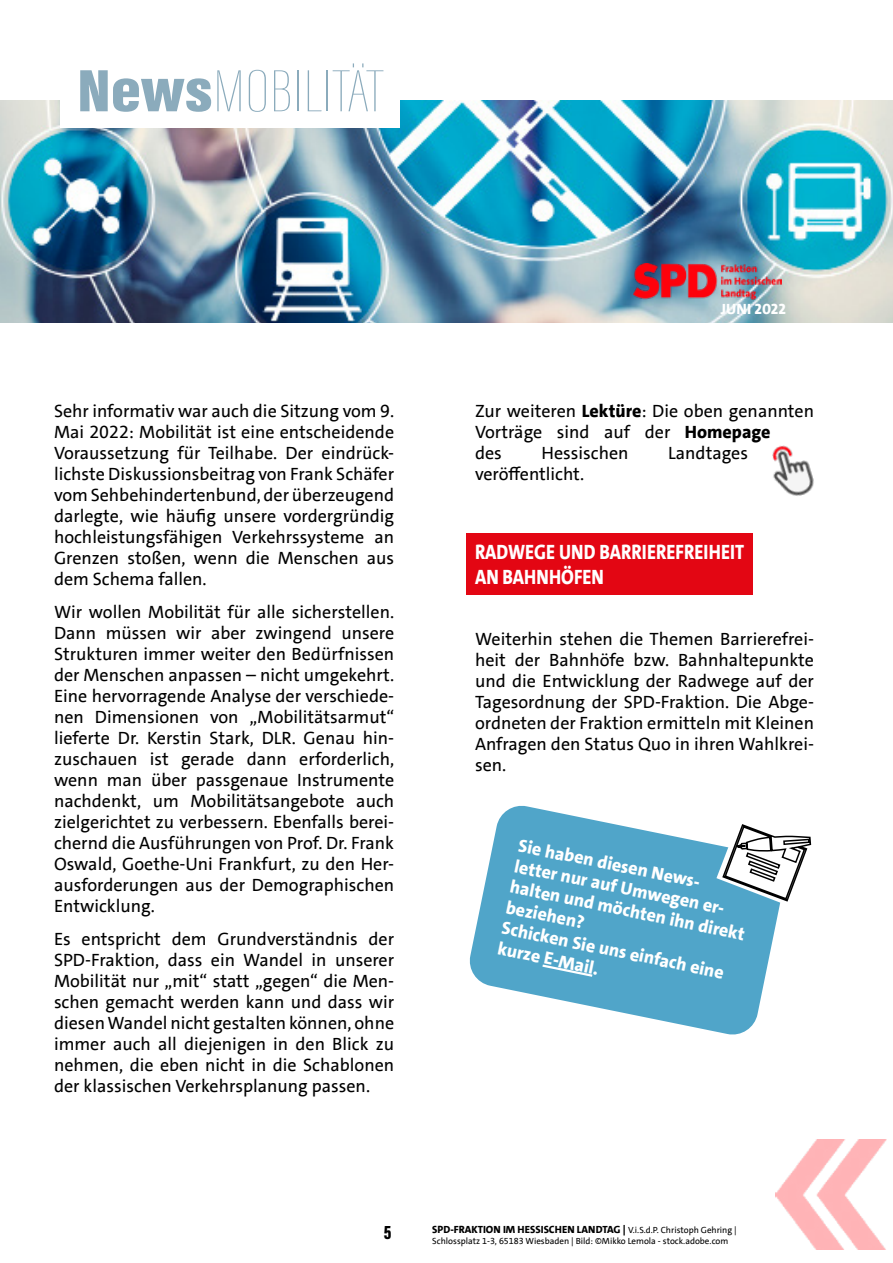
<style>
.page{position:relative;width:893px;height:1263px;background:#fff}
.page>*{position:absolute;margin:0;border:0;box-sizing:border-box;transform-origin:0 0}
.t1{font:100 61.5px "Acumin Pro Extra Cond";color:#8babbc;scale:1.29 1}
.t2{font:800 21px "SPD The Sans Versal";color:#fff;scale:.85 1}
.Bildunterschrift{font:900 19.5px "Acumin Pro Extra Cond";color:#000}
.t3{font:18px/21px "SPD The Sans";color:#000;text-align:justify}
.t4{font:800 18px/20.9px "SPD The Sans";color:#fff}
.t5{font:800 15px "SPD The Sans Versal";letter-spacing:.005em;color:#fff}
.t6{font:800 10.5px "SPD The Sans";color:#000}
.t7{font:9px "SPD The Sans";color:#000}
.s1{font-weight:900}
.s2{font-weight:800}
.s3{font-weight:400;font-size:9px}
</style>
<div class="page">
<img style="left:0;top:101px;width:893px;height:222px">
<div style="left:60px;top:56px;width:340px;height:72px;background:#fff"></div>
<img style="left:775px;top:1140px;width:111px;height:110px">
<div style="left:467px;top:534px;width:286px;height:61px;background:#e30613"></div>
<svg style="left:469px;top:805px;width:311px;height:230px;fill:#50a5c9"></svg>
<svg style="left:540px;top:963px;width:55px;height:15px"></svg>
<svg style="left:716px;top:819px;width:96px;height:88px"></svg>
<img style="left:634px;top:264px;width:147px;height:37px">
<img style="left:772px;top:445px;width:42px;height:51px">
<p class="t1" style="left:77px;top:55px;width:239px"><span class="s1">News</span>MOBILITÄT</p>
<p class="t3" style="left:54px;top:401px;width:342px">Sehr informativ war auch die Sitzung vom 9.<br>Mai 2022: Mobilität ist eine entscheidende Voraussetzung für Teilhabe. Der eindrück&shy;lichste Diskussionsbeitrag von Frank Schäfer vom Sehbehindertenbund, der überzeugend darlegte, wie häufig unsere vordergründig hochleistungsfähigen Verkehrssysteme an Grenzen stoßen, wenn die Menschen aus dem Schema fallen.</p>
<p class="t3" style="left:54px;top:602px;width:342px">Wir wollen Mobilität für alle sicherstellen.<br>Dann müssen wir aber zwingend unsere Strukturen immer weiter den Bedürfnissen der Menschen anpassen – nicht umgekehrt.<br>Eine hervorragende Analyse der verschiede&shy;nen Dimensionen von „Mobilitätsarmut“ lieferte Dr. Kerstin Stark, DLR. Genau hin&shy;zuschauen ist gerade dann erforderlich, wenn man über passgenaue Instrumente nachdenkt, um Mobilitätsangebote auch zielgerichtet zu verbessern. Ebenfalls berei&shy;chernd die Ausführungen von Prof. Dr. Frank Oswald, Goethe-Uni Frankfurt, zu den Her&shy;ausforderungen aus der Demographischen Entwicklung.</p>
<p class="t3" style="left:54px;top:929px;width:342px">Es entspricht dem Grundverständnis der SPD-Fraktion, dass ein Wandel in unserer Mobilität nur „mit“ statt „gegen“ die Men&shy;schen gemacht werden kann und dass wir diesen Wandel nicht gestalten können, ohne immer auch all diejenigen in den Blick zu nehmen, die eben nicht in die Schablonen der klassischen Verkehrsplanung passen.</p>
<p class="t5" style="left:721px;top:299px;width:67px">JUNI 2022</p>
<p class="t3" style="left:475px;top:401px;width:340px;text-align:left">Zur weiteren <span class="s2">Lektüre</span>: Die oben genannten<br>Vorträge sind auf der <span class="s2">Homepage<br></span>des</p>
<p class="t3" style="left:541px;top:443px;width:89px">Hessischen</p>
<p class="t3" style="left:668px;top:443px;width:81px">Landtages</p>
<p class="t3" style="left:475px;top:464px;width:111px">veröffentlicht.</p>
<p class="t2" style="left:475px;top:538px;width:318px">RADWEGE UND BARRIEREFREIHEIT</p>
<p class="t2" style="left:475px;top:563px;width:153px">AN BAHNHÖFEN</p>
<p class="t3" style="left:475px;top:629px;width:341px">Weiterhin stehen die Themen Barrierefrei&shy;heit der Bahnhöfe bzw. Bahnhaltepunkte und die Entwicklung der Radwege auf der Tagesordnung der SPD-Fraktion. Die Abge&shy;ordneten der Fraktion ermitteln mit Kleinen Anfragen den Status Quo in ihren Wahlkrei&shy;sen.</p>
<p class="t4" style="left:520px;top:836px;width:241px;rotate:11deg">Sie haben diesen News-<br>letter nur auf Umwegen er&shy;halten und möchten ihn direkt beziehen?</p>
<p class="t4" style="left:504px;top:918px;width:228px;rotate:11deg">Schicken Sie uns einfach eine kurze E-Mail.</p>
<p class="Bildunterschrift" style="left:384px;top:1220px;width:9px">5</p>
<p class="t6" style="left:432px;top:1222px;width:306px">SPD-FRAKTION IM HESSISCHEN LANDTAG | <span class="s3">V.i.S.d.P. Christoph Gehring |</span></p>
<p class="t7" style="left:432px;top:1235px;width:297px">Schlossplatz 1-3, 65183 Wiesbaden | Bild: ©Mikko Lemola - stock.adobe.com</p>
</div>
